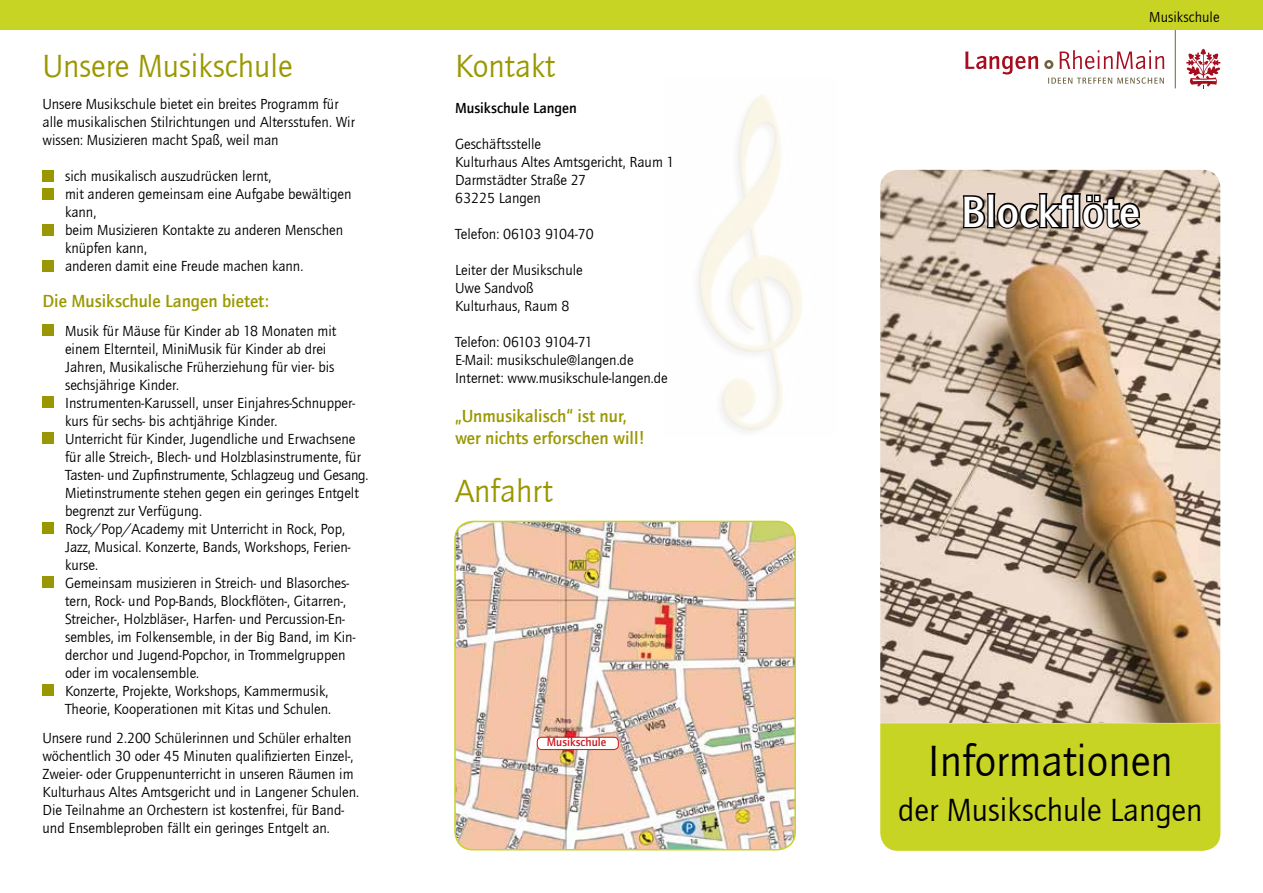
<style>
.page{position:relative;width:1263px;height:893px;background:#fff}
.page>*{position:absolute;margin:0;border:0;box-sizing:border-box;transform-origin:0 0}
.t1{font:45px "ITC Quay Sans Com";color:#000}
.t2{font:500 45px "ITC Quay Sans Com";color:#fff}
.t3{font:33px "ITC Quay Sans Com";color:#9a9800}
.t4{font:33px "ITC Quay Sans Com";color:#000}
.t5{font:500 18px/21.6px "ITC Quay Sans Com";color:#9a9800}
.t6{font:15px/18px "ITC Quay Sans Com";color:#000}
.t7{font:500 15px "ITC Quay Sans Com";color:#000}
.t8{font:500 12px "ITC Quay Sans Com";color:#cd171a}
</style>
<div class="page">
<svg style="left:1048px;top:78px;width:116px;height:6px"></svg>
<svg style="left:1059px;top:50px;width:105px;height:19px"></svg>
<svg style="left:1044px;top:60px;width:9px;height:9px"></svg>
<svg style="left:965px;top:52px;width:73px;height:22px"></svg>
<svg style="left:1186px;top:49px;width:34px;height:39px"></svg>
<hr style="left:1175px;top:31px;width:1px;height:57px;background:#6e6442">
<div style="left:0;top:0;width:1263px;height:29px;background:#c8d423"></div>
<img style="left:455px;top:521px;width:340px;height:329px">
<div style="left:454px;top:521px;width:342px;height:329px;border:2px solid #c8d423;border-radius:18px"></div>
<div style="left:43px;top:170px;width:11px;height:11px;background:#9a9800"></div>
<div style="left:43px;top:188px;width:11px;height:11px;background:#9a9800"></div>
<div style="left:43px;top:224px;width:11px;height:11px;background:#9a9800"></div>
<div style="left:43px;top:260px;width:11px;height:11px;background:#9a9800"></div>
<div style="left:43px;top:325px;width:11px;height:11px;background:#9a9800"></div>
<div style="left:43px;top:397px;width:11px;height:11px;background:#9a9800"></div>
<div style="left:43px;top:433px;width:11px;height:11px;background:#9a9800"></div>
<div style="left:43px;top:523px;width:11px;height:11px;background:#9a9800"></div>
<div style="left:43px;top:577px;width:11px;height:11px;background:#9a9800"></div>
<div style="left:43px;top:685px;width:11px;height:11px;background:#9a9800"></div>
<div style="left:880px;top:723px;width:340px;height:128px;background:#c8d423"></div>
<img style="left:880px;top:170px;width:340px;height:553px">
<svg style="left:953px;top:191px;width:190px;height:40px;background:#756b62"></svg>
<div style="left:537px;top:737px;width:81px;height:13px;background:#fff;border-radius:5px"></div>
<div style="left:537px;top:737px;width:82px;height:13px;border:1px solid #cd171a;border-radius:5px"></div>
<h2 class="t3" style="left:43px;top:46px;width:252px">Unsere Musikschule</h2>
<p class="t6" style="left:43px;top:95px;width:314px">Unsere Musikschule bietet ein breites Programm für alle musikalischen Stilrichtungen und Altersstufen. Wir wissen: Musizieren macht Spaß, weil man</p>
<p class="t6" style="left:65px;top:167px;width:288px">sich musikalisch auszudrücken lernt,<br>mit anderen gemeinsam eine Aufgabe bewältigen kann,<br>beim Musizieren Kontakte zu anderen Menschen knüpfen kann,<br>anderen damit eine Freude machen kann.</p>
<p class="t5" style="left:43px;top:290px;width:228px">Die Musikschule Langen bietet:</p>
<p class="t6" style="left:65px;top:322px;width:305px">Musik für Mäuse für Kinder ab 18 Monaten mit einem Elternteil, MiniMusik für Kinder ab drei Jahren, Musikalische Früherziehung für vier- bis sechsjährige Kinder.<br>Instrumenten-Karussell, unser Einjahres-Schnupper&shy;kurs für sechs- bis achtjährige Kinder.<br>Unterricht für Kinder, Jugendliche und Erwachsene für alle Streich-, Blech- und Holzblasinstrumente, für Tasten- und Zupfinstrumente, Schlagzeug und Gesang.<br>Mietinstrumente stehen gegen ein geringes Entgelt begrenzt zur Verfügung.<br>Rock/Pop/Academy mit Unterricht in Rock, Pop, Jazz, Musical. Konzerte, Bands, Workshops, Ferien&shy;kurse.<br>Gemeinsam musizieren in Streich- und Blasorches&shy;tern, Rock- und Pop-Bands, Blockflöten-, Gitarren-, Streicher-, Holzbläser-, Harfen- und Percussion-En&shy;sembles, im Folkensemble, in der Big Band, im Kin&shy;derchor und Jugend-Popchor, in Trommelgruppen oder im vocalensemble.<br>Konzerte, Projekte, Workshops, Kammermusik, Theorie, Kooperationen mit Kitas und Schulen.</p>
<p class="t6" style="left:43px;top:729px;width:318px">Unsere rund 2.200 Schülerinnen und Schüler erhalten wöchentlich 30 oder 45 Minuten qualifizierten Einzel-, Zweier- oder Gruppenunterricht in unseren Räumen im Kulturhaus Altes Amtsgericht und in Langener Schulen.<br>Die Teilnahme an Orchestern ist kostenfrei, für Band&shy;und Ensembleproben fällt ein geringes Entgelt an.</p>
<h2 class="t3" style="left:455px;top:46px;width:101px">Kontakt</h2>
<p class="t7" style="left:455px;top:99px;width:123px">Musikschule Langen</p>
<p class="t6" style="left:455px;top:135px;width:221px">Geschäftsstelle<br>Kulturhaus Altes Amtsgericht, Raum 1<br>Darmstädter Straße 27<br>63225 Langen</p>
<p class="t6" style="left:455px;top:225px;width:140px">Telefon: 06103 9104-70</p>
<p class="t6" style="left:455px;top:261px;width:129px">Leiter der Musikschule<br>Uwe Sandvoß<br>Kulturhaus, Raum 8</p>
<p class="t6" style="left:455px;top:333px;width:214px">Telefon: 06103 9104-71<br>E-Mail: musikschule@langen.de<br>Internet: www.musikschule-langen.de</p>
<p class="t5" style="left:455px;top:405px;width:192px">„Unmusikalisch“ ist nur, wer nichts erforschen will!</p>
<h2 class="t3" style="left:455px;top:471px;width:99px">Anfahrt</h2>
<p class="t8" style="left:547px;top:735px;width:61px">Musikschule</p>
<p class="t6" style="left:1149px;top:8px;width:72px">Musikschule</p>
<h1 class="t2" style="left:961px;top:184px;width:180px">Blockflöte</h1>
<h1 class="t1" style="left:928px;top:734px;width:247px">Informationen</h1>
<h2 class="t4" style="left:898px;top:790px;width:306px">der Musikschule Langen</h2>
</div>
